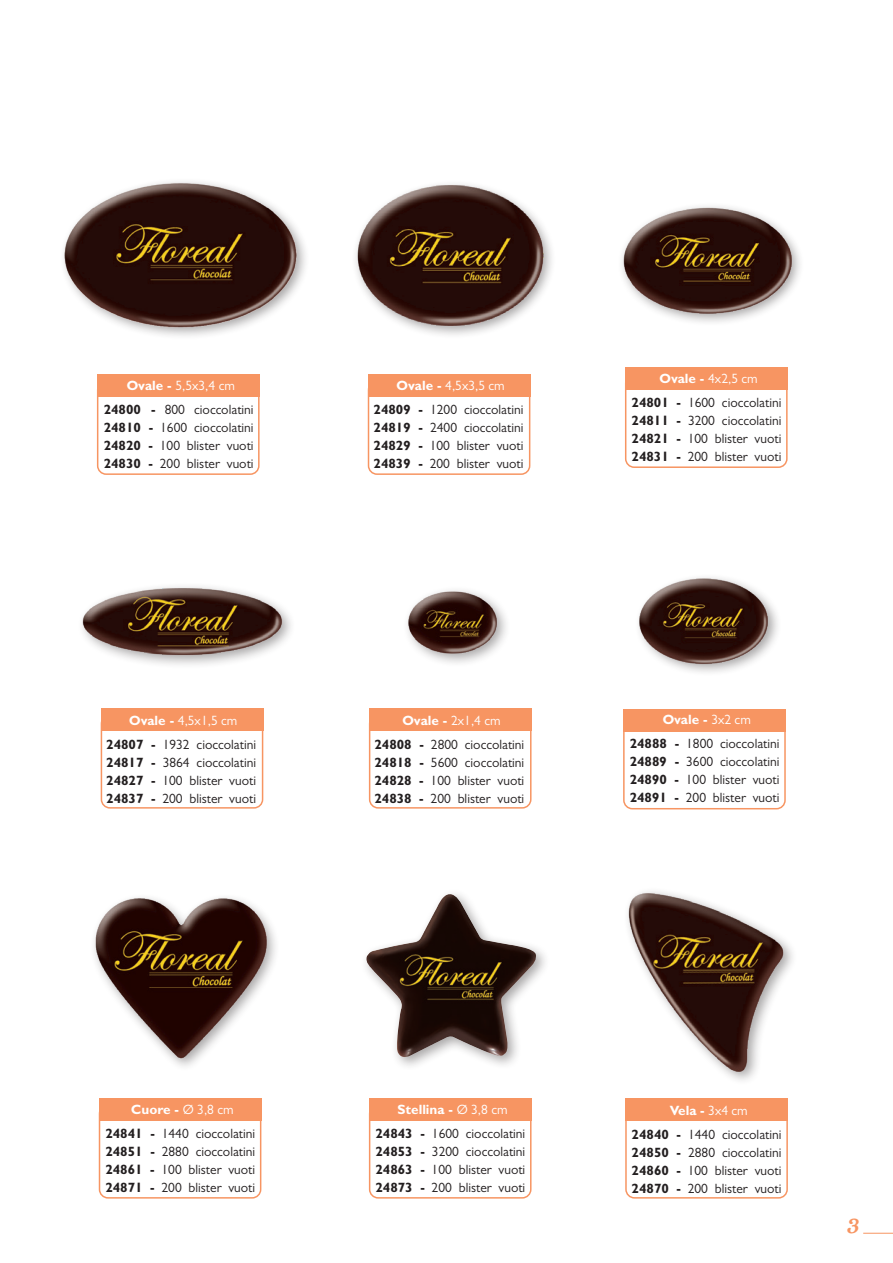
<style>
.page{position:relative;width:893px;height:1263px;background:#fff}
.page>*{position:absolute;margin:0;border:0;box-sizing:border-box;transform-origin:0 0}
.t1{font:21px "Gelato Luxe";color:#f79562}
.t2{font:13.5px "Gill Sans";color:#231f20}
.Titoletto_bianco{font:13.5px "Gill Sans";color:#fff}
.Titoletto_bianco-2{font:700 13.5px "Gill Sans";color:#fff}
.s1{font-weight:700}
.s2{font-weight:400}
</style>
<div class="page">
<hr style="left:863px;top:1233px;width:30px;height:1px;background:#f79562">
<img style="left:628px;top:891px;width:165px;height:190px">
<img style="left:94px;top:897px;width:182px;height:169px">
<div style="left:360px;top:888px;width:190px;height:183px;background:#231f20;opacity:.4"></div>
<img style="left:365px;top:894px;width:172px;height:164px">
<img style="left:64px;top:182px;width:242px;height:154px">
<img style="left:622px;top:206px;width:178px;height:116px">
<img style="left:638px;top:577px;width:140px;height:96px">
<img style="left:355px;top:184px;width:197px;height:151px">
<img style="left:82px;top:586px;width:209px;height:79px">
<img style="left:407px;top:590px;width:99px;height:72px">
<div style="left:625px;top:1104px;width:163px;height:94px;border:2px solid #f79562;border-radius:9px"></div>
<div style="left:625px;top:1098px;width:163px;height:22px;background:#f79562"></div>
<div style="left:369px;top:1104px;width:162px;height:94px;border:2px solid #f79562;border-radius:9px"></div>
<div style="left:369px;top:1098px;width:162px;height:22px;background:#f79562"></div>
<div style="left:99px;top:1104px;width:162px;height:94px;border:2px solid #f79562;border-radius:9px"></div>
<div style="left:99px;top:1098px;width:162px;height:22px;background:#f79562"></div>
<div style="left:97px;top:381px;width:163px;height:94px;border:2px solid #f79562;border-radius:9px"></div>
<div style="left:97px;top:374px;width:163px;height:23px;background:#f79562"></div>
<div style="left:625px;top:374px;width:163px;height:94px;border:2px solid #f79562;border-radius:9px"></div>
<div style="left:625px;top:367px;width:163px;height:23px;background:#f79562"></div>
<div style="left:623px;top:715px;width:163px;height:94px;border:2px solid #f79562;border-radius:9px"></div>
<div style="left:623px;top:709px;width:163px;height:22px;background:#f79562"></div>
<div style="left:368px;top:381px;width:162px;height:94px;border:2px solid #f79562;border-radius:9px"></div>
<div style="left:368px;top:374px;width:162px;height:23px;background:#f79562"></div>
<div style="left:101px;top:714px;width:162px;height:95px;border:2px solid #f79562;border-radius:9px"></div>
<div style="left:101px;top:708px;width:162px;height:22px;background:#f79562"></div>
<div style="left:369px;top:714px;width:162px;height:95px;border:2px solid #f79562;border-radius:9px"></div>
<div style="left:369px;top:708px;width:162px;height:22px;background:#f79562"></div>
<p class="Titoletto_bianco" style="left:127px;top:378px;width:110px"><span class="s1">Ovale -</span> 5,5x3,4 cm</p>
<p class="t2" style="left:104px;top:402px;width:151px"><span class="s1">24800 -</span> 800 cioccolatini</p>
<p class="t2" style="left:104px;top:420px;width:151px"><span class="s1">24810 -</span> 1600 cioccolatini</p>
<p class="t2" style="left:104px;top:438px;width:151px"><span class="s1">24820 -</span> 100 blister vuoti</p>
<p class="t2" style="left:104px;top:456px;width:151px"><span class="s1">24830 -</span> 200 blister vuoti</p>
<p class="Titoletto_bianco" style="left:129px;top:712px;width:110px"><span class="s1">Ovale -</span> 4,5x1,5 cm</p>
<p class="t2" style="left:106px;top:736px;width:151px"><span class="s1">24807 -</span> 1932 cioccolatini</p>
<p class="t2" style="left:106px;top:754px;width:151px"><span class="s1">24817 -</span> 3864 cioccolatini</p>
<p class="t2" style="left:106px;top:772px;width:151px"><span class="s1">24827 -</span> 100 blister vuoti</p>
<p class="t2" style="left:106px;top:790px;width:151px"><span class="s1">24837 -</span> 200 blister vuoti</p>
<p class="Titoletto_bianco" style="left:397px;top:378px;width:110px"><span class="s1">Ovale -</span> 4,5x3,5 cm</p>
<p class="t2" style="left:374px;top:402px;width:151px"><span class="s1">24809 -</span> 1200 cioccolatini</p>
<p class="t2" style="left:374px;top:420px;width:151px"><span class="s1">24819 -</span> 2400 cioccolatini</p>
<p class="t2" style="left:374px;top:438px;width:151px"><span class="s1">24829 -</span> 100 blister vuoti</p>
<p class="t2" style="left:374px;top:456px;width:151px"><span class="s1">24839 -</span> 200 blister vuoti</p>
<p class="Titoletto_bianco" style="left:402px;top:712px;width:100px"><span class="s1">Ovale -</span> 2x1,4 cm</p>
<p class="t2" style="left:374px;top:736px;width:151px"><span class="s1">24808 -</span> 2800 cioccolatini</p>
<p class="t2" style="left:374px;top:754px;width:151px"><span class="s1">24818 -</span> 5600 cioccolatini</p>
<p class="t2" style="left:374px;top:772px;width:151px"><span class="s1">24828 -</span> 100 blister vuoti</p>
<p class="t2" style="left:374px;top:790px;width:151px"><span class="s1">24838 -</span> 200 blister vuoti</p>
<p class="Titoletto_bianco" style="left:659px;top:371px;width:100px"><span class="s1">Ovale -</span> 4x2,5 cm</p>
<p class="t2" style="left:631px;top:395px;width:151px"><span class="s1">24801 -</span> 1600 cioccolatini</p>
<p class="t2" style="left:631px;top:413px;width:151px"><span class="s1">24811 -</span> 3200 cioccolatini</p>
<p class="t2" style="left:631px;top:431px;width:151px"><span class="s1">24821 -</span> 100 blister vuoti</p>
<p class="t2" style="left:631px;top:449px;width:151px"><span class="s1">24831 -</span> 200 blister vuoti</p>
<p class="Titoletto_bianco-2" style="left:663px;top:711px;width:90px">Ovale - <span class="s2">3x2 cm</span></p>
<p class="t2" style="left:630px;top:736px;width:151px"><span class="s1">24888 -</span> 1800 cioccolatini</p>
<p class="t2" style="left:630px;top:754px;width:151px"><span class="s1">24889 -</span> 3600 cioccolatini</p>
<p class="t2" style="left:630px;top:772px;width:151px"><span class="s1">24890 -</span> 100 blister vuoti</p>
<p class="t2" style="left:630px;top:790px;width:151px"><span class="s1">24891 -</span> 200 blister vuoti</p>
<p class="Titoletto_bianco-2" style="left:131px;top:1101px;width:104px">Cuore - <span class="s2">Ø 3,8 cm</span></p>
<p class="t2" style="left:105px;top:1125px;width:151px"><span class="s1">24841 -</span> 1440 cioccolatini</p>
<p class="t2" style="left:105px;top:1143px;width:151px"><span class="s1">24851 -</span> 2880 cioccolatini</p>
<p class="t2" style="left:105px;top:1161px;width:151px"><span class="s1">24861 -</span> 100 blister vuoti</p>
<p class="t2" style="left:105px;top:1179px;width:151px"><span class="s1">24871 -</span> 200 blister vuoti</p>
<p class="Titoletto_bianco-2" style="left:398px;top:1101px;width:111px">Stellina - <span class="s2">Ø 3,8 cm</span></p>
<p class="t2" style="left:375px;top:1126px;width:151px"><span class="s1">24843 -</span> 1600 cioccolatini</p>
<p class="t2" style="left:375px;top:1144px;width:151px"><span class="s1">24853 -</span> 3200 cioccolatini</p>
<p class="t2" style="left:375px;top:1162px;width:151px"><span class="s1">24863 -</span> 100 blister vuoti</p>
<p class="t2" style="left:375px;top:1180px;width:151px"><span class="s1">24873 -</span> 200 blister vuoti</p>
<p class="Titoletto_bianco-2" style="left:670px;top:1102px;width:79px">Vela - <span class="s2">3x4 cm</span></p>
<p class="t2" style="left:632px;top:1126px;width:151px"><span class="s1">24840 -</span> 1440 cioccolatini</p>
<p class="t2" style="left:632px;top:1144px;width:151px"><span class="s1">24850 -</span> 2880 cioccolatini</p>
<p class="t2" style="left:632px;top:1162px;width:151px"><span class="s1">24860 -</span> 100 blister vuoti</p>
<p class="t2" style="left:632px;top:1180px;width:151px"><span class="s1">24870 -</span> 200 blister vuoti</p>
<h1 class="t1" style="left:847px;top:1213px;width:13px">3</h1>
</div>
